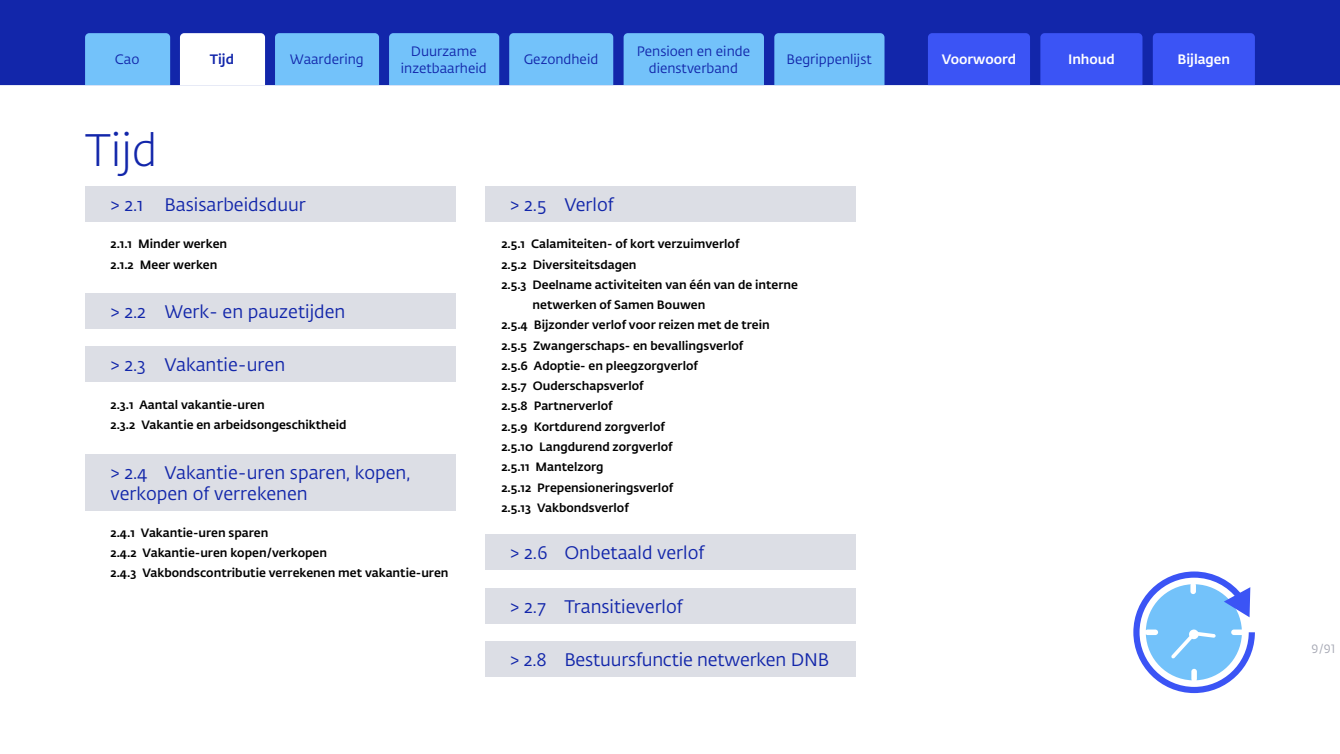
<style>
.page{position:relative;width:1340px;height:754px;background:#fff}
.page>*{position:absolute;margin:0;border:0;box-sizing:border-box;transform-origin:0 0}
.H2_Hoofdstuktitel{font:300 45px "DNB Fedra";color:#1226aa}
.Inhoud{font:18px/21px "DNB Fedra";color:#1226aa}
.t1{font:13.5px/16.5px "DNB Fedra";color:#1226aa;text-align:center}
.t2{font:500 13.5px "DNB Fedra";color:#fff}
.Tabs_Blauw{font:500 13.5px "DNB Fedra";color:#1226aa}
.H4_Alineakop{font:500 12px/20.2px "DNB Fedra";color:#000}
.t3{font:12px "DNB Fedra";color:#a4a6b2}
</style>
<div class="page">
<div style="left:0;top:0;width:1339px;height:85px;background:#1226aa"></div>
<div style="left:928px;top:33px;width:102px;height:52px;background:#3b54f5"></div>
<div style="left:1152px;top:33px;width:102px;height:52px;background:#3b54f5"></div>
<div style="left:1040px;top:33px;width:102px;height:52px;background:#3b54f5"></div>
<div style="left:509px;top:33px;width:104px;height:52px;background:#73c2fa"></div>
<div style="left:275px;top:33px;width:104px;height:52px;background:#73c2fa"></div>
<div style="left:623px;top:33px;width:141px;height:52px;background:#73c2fa"></div>
<div style="left:389px;top:33px;width:110px;height:52px;background:#73c2fa"></div>
<div style="left:774px;top:33px;width:110px;height:52px;background:#73c2fa"></div>
<div style="left:85px;top:33px;width:85px;height:52px;background:#73c2fa"></div>
<svg style="left:180px;top:33px;width:85px;height:52px"></svg>
<div style="left:85px;top:454px;width:370px;height:56px;background:#dcdee5"></div>
<div style="left:485px;top:534px;width:370px;height:35px;background:#dcdee5"></div>
<div style="left:485px;top:588px;width:370px;height:35px;background:#dcdee5"></div>
<div style="left:485px;top:641px;width:370px;height:36px;background:#dcdee5"></div>
<div style="left:85px;top:346px;width:370px;height:36px;background:#dcdee5"></div>
<div style="left:485px;top:186px;width:370px;height:36px;background:#dcdee5"></div>
<div style="left:85px;top:294px;width:370px;height:35px;background:#dcdee5"></div>
<div style="left:85px;top:186px;width:370px;height:36px;background:#dcdee5"></div>
<svg style="left:1133px;top:571px;width:121px;height:122px"></svg>
<p class="t1" style="left:636px;top:43px;width:115px">Pensioen en einde dienstverband</p>
<p class="t1" style="left:401px;top:43px;width:87px">Duurzame inzetbaarheid</p>
<p class="t1" style="left:290px;top:52px;width:75px">Waardering</p>
<p class="t1" style="left:523px;top:52px;width:76px">Gezondheid</p>
<p class="t2" style="left:941px;top:51px;width:76px">Voorwoord</p>
<p class="t2" style="left:1068px;top:51px;width:48px">Inhoud</p>
<p class="t2" style="left:1177px;top:51px;width:54px">Bijlagen</p>
<p class="t1" style="left:115px;top:52px;width:26px">Cao</p>
<p class="Tabs_Blauw" style="left:210px;top:51px;width:26px">Tijd</p>
<p class="t1" style="left:786px;top:52px;width:87px">Begrippenlijst</p>
<h2 class="H2_Hoofdstuktitel" style="left:85px;top:123px;width:74px">Tijd</h2>
<p class="Inhoud" style="left:110px;top:194px;width:197px">&gt; 2.1 Basisarbeidsduur</p>
<h4 class="H4_Alineakop" style="left:110px;top:234px;width:118px">2.1.1 Minder werken</h4>
<h4 class="H4_Alineakop" style="left:110px;top:254px;width:108px">2.1.2 Meer werken</h4>
<p class="Inhoud" style="left:110px;top:302px;width:236px">&gt; 2.2 Werk- en pauzetijden</p>
<p class="Inhoud" style="left:110px;top:355px;width:176px">&gt; 2.3 Vakantie-uren</p>
<h4 class="H4_Alineakop" style="left:110px;top:394px;width:156px">2.3.1 Aantal vakantie-uren</h4>
<h4 class="H4_Alineakop" style="left:110px;top:414px;width:238px">2.3.2 Vakantie en arbeidsongeschiktheid</h4>
<p class="Inhoud" style="left:110px;top:462px;width:301px">&gt; 2.4 Vakantie-uren sparen, kopen, verkopen of verrekenen</p>
<h4 class="H4_Alineakop" style="left:110px;top:522px;width:159px">2.4.1 Vakantie-uren sparen</h4>
<h4 class="H4_Alineakop" style="left:110px;top:543px;width:218px">2.4.2 Vakantie-uren kopen/verkopen</h4>
<h4 class="H4_Alineakop" style="left:110px;top:563px;width:339px">2.4.3 Vakbondscontributie verrekenen met vakantie-uren</h4>
<p class="Inhoud" style="left:510px;top:194px;width:105px">&gt; 2.5 Verlof</p>
<h4 class="H4_Alineakop" style="left:501px;top:234px;width:239px">2.5.1 Calamiteiten- of kort verzuimverlof</h4>
<h4 class="H4_Alineakop" style="left:501px;top:254px;width:137px">2.5.2 Diversiteitsdagen</h4>
<h4 class="H4_Alineakop" style="left:532px;top:274px;width:267px;text-indent:-31px">2.5.3 Deelname activiteiten van één van de interne netwerken of Samen Bouwen</h4>
<h4 class="H4_Alineakop" style="left:501px;top:315px;width:270px">2.5.4 Bijzonder verlof voor reizen met de trein</h4>
<h4 class="H4_Alineakop" style="left:501px;top:335px;width:243px">2.5.5 Zwangerschaps- en bevallingsverlof</h4>
<h4 class="H4_Alineakop" style="left:501px;top:355px;width:198px">2.5.6 Adoptie- en pleegzorgverlof</h4>
<h4 class="H4_Alineakop" style="left:501px;top:376px;width:144px">2.5.7 Ouderschapsverlof</h4>
<h4 class="H4_Alineakop" style="left:501px;top:396px;width:113px">2.5.8 Partnerverlof</h4>
<h4 class="H4_Alineakop" style="left:501px;top:416px;width:165px">2.5.9 Kortdurend zorgverlof</h4>
<h4 class="H4_Alineakop" style="left:501px;top:436px;width:173px">2.5.10 Langdurend zorgverlof</h4>
<h4 class="H4_Alineakop" style="left:501px;top:457px;width:104px">2.5.11 Mantelzorg</h4>
<h4 class="H4_Alineakop" style="left:501px;top:477px;width:173px">2.5.12 Prepensioneringsverlof</h4>
<h4 class="H4_Alineakop" style="left:501px;top:497px;width:129px">2.5.13 Vakbondsverlof</h4>
<p class="Inhoud" style="left:510px;top:542px;width:195px">&gt; 2.6 Onbetaald verlof</p>
<p class="Inhoud" style="left:510px;top:596px;width:174px">&gt; 2.7 Transitieverlof</p>
<p class="Inhoud" style="left:510px;top:649px;width:320px">&gt; 2.8 Bestuursfunctie netwerken DNB</p>
<p class="t3" style="left:1311px;top:641px;width:25px">9/91</p>
</div>
